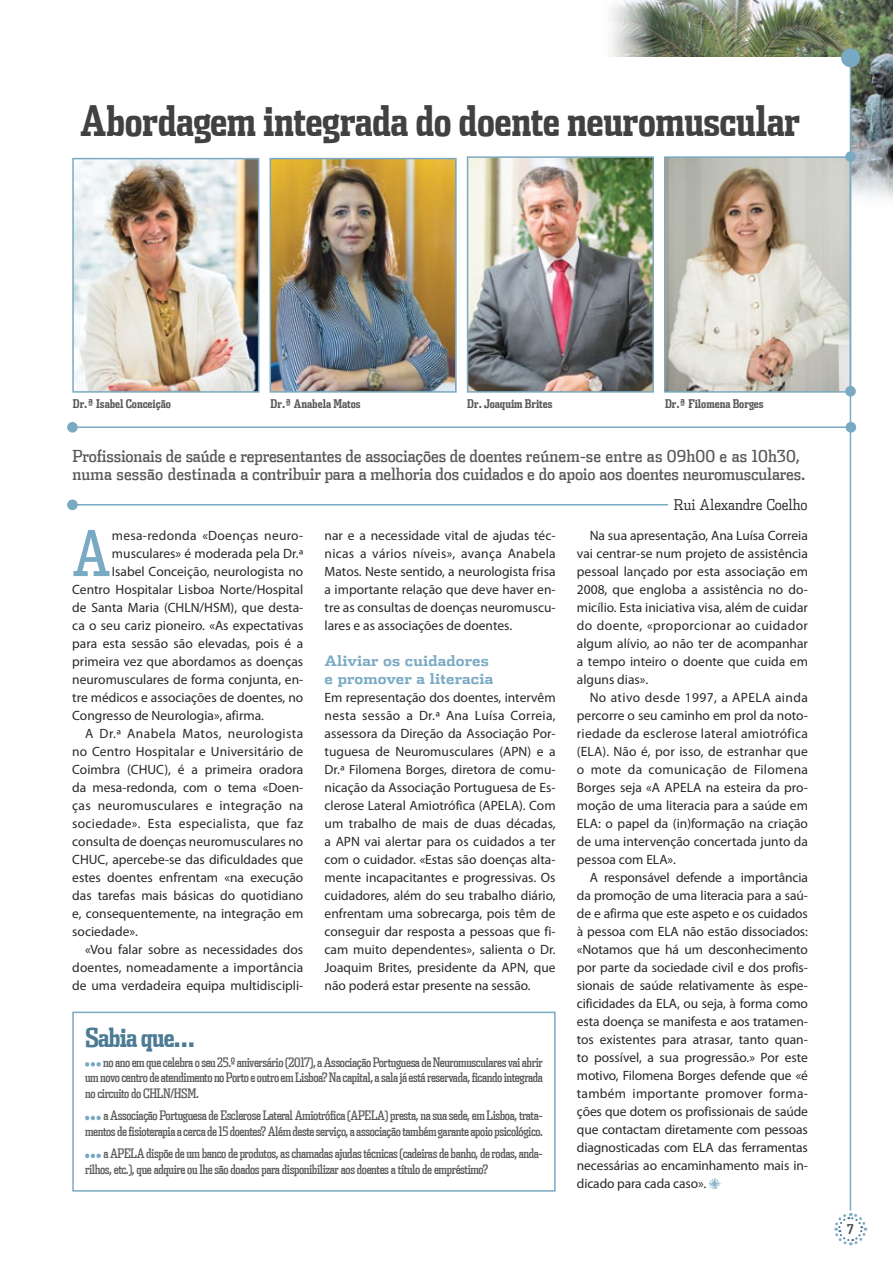
<style>
.page{position:relative;width:893px;height:1263px;background:#fff}
.page>*{position:absolute;margin:0;border:0;box-sizing:border-box;transform-origin:0 0}
.t1{font:62.85px "Dispatch Comp";color:#7aaac3}
.t2{font:700 42px "Dispatch Comp Tab";letter-spacing:-.01em;color:#414042}
.t3{font:700 26.55px "Dispatch Comp Tab";letter-spacing:-.03em;color:#4d7b94}
.t4{font:16.5px/18px "Dispatch Cond";letter-spacing:-.01em;color:#58595b}
.t5{font:300 15px "Dispatch Cond";color:#292829}
.t6{font:700 14.25px/18px "Dispatch";letter-spacing:.01em;color:#7aaac3}
.t7{font:13.5px/18px "Myriad Pro";color:#292829;text-align:justify}
.t8{font:13.5px "Myriad Pro";letter-spacing:.02em;color:#292829}
.t9{font:13.5px "Myriad Pro";letter-spacing:.03em;color:#292829}
.t10{font:700 13.5px "Dispatch Comp";color:#4d4d4f}
.t11{font:13.05px/15.8px "Dispatch Comp";letter-spacing:-.03em;color:#58595b;text-align:justify}
.t12{font:700 12px "Dispatch Comp Tab";color:#58595b}
</style>
<div class="page">
<img style="left:610px;top:0;width:283px;height:213px">
<div style="left:0;top:58px;width:851px;height:386px;background:#fff"></div>
<hr style="left:72px;top:426px;width:778px;height:2px;background:#7aaac3">
<hr style="left:75px;top:504px;width:596px;height:1px;background:#7aaac3">
<div style="left:67px;top:499px;width:11px;height:11px;background:#7aaac3;border-radius:50%"></div>
<div style="left:67px;top:422px;width:11px;height:11px;background:#7aaac3;border-radius:50%"></div>
<div style="left:846px;top:422px;width:10px;height:11px;background:#7aaac3;border-radius:50%"></div>
<div style="left:668px;top:498px;width:144px;height:15px;background:#fff"></div>
<img style="left:75px;top:161px;width:181px;height:229px">
<div style="left:72px;top:158px;width:187px;height:235px;border:2px solid #7aaac3"></div>
<img style="left:470px;top:159px;width:181px;height:231px">
<div style="left:467px;top:156px;width:187px;height:237px;border:2px solid #7aaac3"></div>
<img style="left:273px;top:161px;width:181px;height:229px">
<div style="left:270px;top:158px;width:187px;height:235px;border:2px solid #7aaac3"></div>
<img style="left:667px;top:159px;width:181px;height:231px">
<div style="left:664px;top:156px;width:187px;height:237px;border:2px solid #7aaac3"></div>
<svg style="left:709px;top:1178px;width:11px;height:12px"></svg>
<div style="left:72px;top:1011px;width:484px;height:180px;border:2px solid #7aaac3"></div>
<svg style="left:85px;top:1062px;width:16px;height:4px"></svg>
<svg style="left:85px;top:1116px;width:16px;height:4px"></svg>
<svg style="left:85px;top:1153px;width:16px;height:5px"></svg>
<div style="left:845px;top:386px;width:11px;height:11px;background:#7aaac3;border-radius:50%"></div>
<div style="left:845px;top:151px;width:11px;height:11px;background:#7aaac3;border-radius:50%"></div>
<svg style="left:834px;top:1213px;width:34px;height:33px"></svg>
<div style="left:841px;top:48px;width:19px;height:19px;background:#7aaac3;border-radius:50%"></div>
<hr style="left:850px;top:56px;width:1px;height:1154px;background:#7aaac3">
<h2 class="t2" style="left:80px;top:94px;width:722px">Abordagem integrada do doente neuromuscular</h2>
<p class="t12" style="left:73px;top:396px;width:100px">Dr.ª Isabel Conceição</p>
<p class="t12" style="left:271px;top:396px;width:92px">Dr.ª Anabela Matos</p>
<p class="t12" style="left:467px;top:396px;width:87px">Dr. Joaquim Brites</p>
<p class="t12" style="left:665px;top:396px;width:100px">Dr.ª Filomena Borges</p>
<p class="t4" style="left:72px;top:446px;width:734px">Profissionais de saúde e representantes de associações de doentes reúnem-se entre as 09h00 e as 10h30, numa sessão destinada a contribuir para a melhoria dos cuidados e do apoio aos doentes neuromusculares.</p>
<p class="t5" style="left:674px;top:496px;width:135px">Rui Alexandre Coelho</p>
<h1 class="t1" style="left:72px;top:515px;width:40px">A</h1>
<p class="t8" style="left:112px;top:527px;width:193px">mesa-redonda «Doenças neuro-</p>
<p class="t7" style="left:112px;top:544px;width:193px">musculares» é moderada pela Dr.ª</p>
<p class="t7" style="left:112px;top:562px;width:193px">Isabel Conceição, neurologista no</p>
<p class="t7" style="left:72px;top:580px;width:233px">Centro Hospitalar Lisboa Norte/Hospital</p>
<p class="t7" style="left:72px;top:598px;width:233px">de Santa Maria (CHLN/HSM), que desta-</p>
<p class="t7" style="left:72px;top:616px;width:233px">ca o seu cariz pioneiro. «As expectativas</p>
<p class="t7" style="left:72px;top:634px;width:233px">para esta sessão são elevadas, pois é a</p>
<p class="t7" style="left:72px;top:652px;width:232px">primeira vez que abordamos as doenças</p>
<p class="t7" style="left:72px;top:670px;width:232px">neuromusculares de forma conjunta, en-</p>
<p class="t7" style="left:72px;top:688px;width:232px">tre médicos e associações de doentes, no</p>
<p class="t7" style="left:72px;top:706px;width:193px">Congresso de Neurologia», afirma.</p>
<p class="t9" style="left:85px;top:725px;width:220px">A Dr.ª Anabela Matos, neurologista</p>
<p class="t7" style="left:72px;top:742px;width:233px">no Centro Hospitalar e Universitário de</p>
<p class="t7" style="left:72px;top:760px;width:233px">Coimbra (CHUC), é a primeira oradora</p>
<p class="t7" style="left:72px;top:778px;width:233px">da mesa-redonda, com o tema «Doen-</p>
<p class="t8" style="left:72px;top:797px;width:233px">ças neuromusculares e integração na</p>
<p class="t8" style="left:72px;top:815px;width:233px">sociedade». Esta especialista, que faz</p>
<p class="t7" style="left:72px;top:832px;width:233px">consulta de doenças neuromusculares no</p>
<p class="t7" style="left:72px;top:850px;width:232px">CHUC, apercebe-se das dificuldades que</p>
<p class="t7" style="left:72px;top:868px;width:233px">estes doentes enfrentam «na execução</p>
<p class="t7" style="left:72px;top:886px;width:232px">das tarefas mais básicas do quotidiano</p>
<p class="t7" style="left:72px;top:904px;width:233px">e, consequentemente, na integração em</p>
<p class="t7" style="left:72px;top:922px;width:67px">sociedade».</p>
<p class="t7" style="left:85px;top:940px;width:220px">«Vou falar sobre as necessidades dos</p>
<p class="t7" style="left:72px;top:958px;width:233px">doentes, nomeadamente a importância</p>
<p class="t7" style="left:72px;top:976px;width:233px">de uma verdadeira equipa multidiscipli-</p>
<p class="t7" style="left:325px;top:526px;width:233px">nar e a necessidade vital de ajudas téc&shy;nicas a vários níveis», avança Anabela Matos. Neste sentido, a neurologista frisa a importante relação que deve haver en&shy;tre as consultas de doenças neuromuscu&shy;lares e as associações de doentes.</p>
<p class="t6" style="left:325px;top:651px;width:170px">Aliviar os cuidadores e promover a literacia</p>
<p class="t7" style="left:325px;top:688px;width:233px">Em representação dos doentes, intervêm nesta sessão a Dr.ª Ana Luísa Correia, assessora da Direção da Associação Por&shy;tuguesa de Neuromusculares (APN) e a Dr.ª Filomena Borges, diretora de comu&shy;nicação da Associação Portuguesa de Es&shy;clerose Lateral Amiotrófica (APELA). Com um trabalho de mais de duas décadas, a APN vai alertar para os cuidados a ter com o cuidador. «Estas são doenças alta&shy;mente incapacitantes e progressivas. Os cuidadores, além do seu trabalho diário, enfrentam uma sobrecarga, pois têm de conseguir dar resposta a pessoas que fi&shy;cam muito dependentes», salienta o Dr.<br>Joaquim Brites, presidente da APN, que não poderá estar presente na sessão.</p>
<h3 class="t3" style="left:85px;top:1020px;width:111px">Sabia que…</h3>
<p class="t11" style="left:85px;top:1054px;width:459px;text-indent:18px">no ano em que celebra o seu 25.º aniversário (2017), a Associação Portuguesa de Neuromusculares vai abrir um novo centro de atendimento no Porto e outro em Lisboa? Na capital, a sala já está reservada, ficando integrada no circuito do CHLN/HSM.</p>
<p class="t11" style="left:85px;top:1107px;width:459px;text-align:right">a Associação Portuguesa de Esclerose Lateral Amiotrófica (APELA) presta, na sua sede, em Lisboa, trata&shy;mentos de fisioterapia a cerca de 15 doentes? Além deste serviço, a associação também garante apoio psicológico.</p>
<p class="t11" style="left:85px;top:1145px;width:459px;text-indent:18px">a APELA dispõe de um banco de produtos, as chamadas ajudas técnicas (cadeiras de banho, de rodas, anda&shy;rilhos, etc.), que adquire ou lhe são doados para disponibilizar aos doentes a título de empréstimo?</p>
<p class="t7" style="left:577px;top:526px;width:233px;text-indent:13px">Na sua apresentação, Ana Luísa Correia vai centrar-se num projeto de assistência pessoal lançado por esta associação em 2008, que engloba a assistência no do&shy;micílio. Esta iniciativa visa, além de cuidar do doente, «proporcionar ao cuidador algum alívio, ao não ter de acompanhar a tempo inteiro o doente que cuida em alguns dias».</p>
<p class="t7" style="left:577px;top:688px;width:233px;text-indent:13px">No ativo desde 1997, a APELA ainda percorre o seu caminho em prol da noto&shy;riedade da esclerose lateral amiotrófica (ELA). Não é, por isso, de estranhar que o mote da comunicação de Filomena Borges seja «A APELA na esteira da pro&shy;moção de uma literacia para a saúde em ELA: o papel da (in)formação na criação de uma intervenção concertada junto da pessoa com ELA».</p>
<p class="t7" style="left:577px;top:868px;width:233px;text-indent:13px">A responsável defende a importância da promoção de uma literacia para a saú&shy;de e afirma que este aspeto e os cuidados à pessoa com ELA não estão dissociados: «Notamos que há um desconhecimento por parte da sociedade civil e dos profis&shy;sionais de saúde relativamente às espe&shy;cificidades da ELA, ou seja, à forma como esta doença se manifesta e aos tratamen&shy;tos existentes para atrasar, tanto quan&shy;to possível, a sua progressão.» Por este motivo, Filomena Borges defende que «é também importante promover forma&shy;ções que dotem os profissionais de saúde que contactam diretamente com pessoas diagnosticadas com ELA das ferramentas necessárias ao encaminhamento mais in&shy;dicado para cada caso».</p>
<p class="t10" style="left:847px;top:1221px;width:8px">7</p>
</div>
